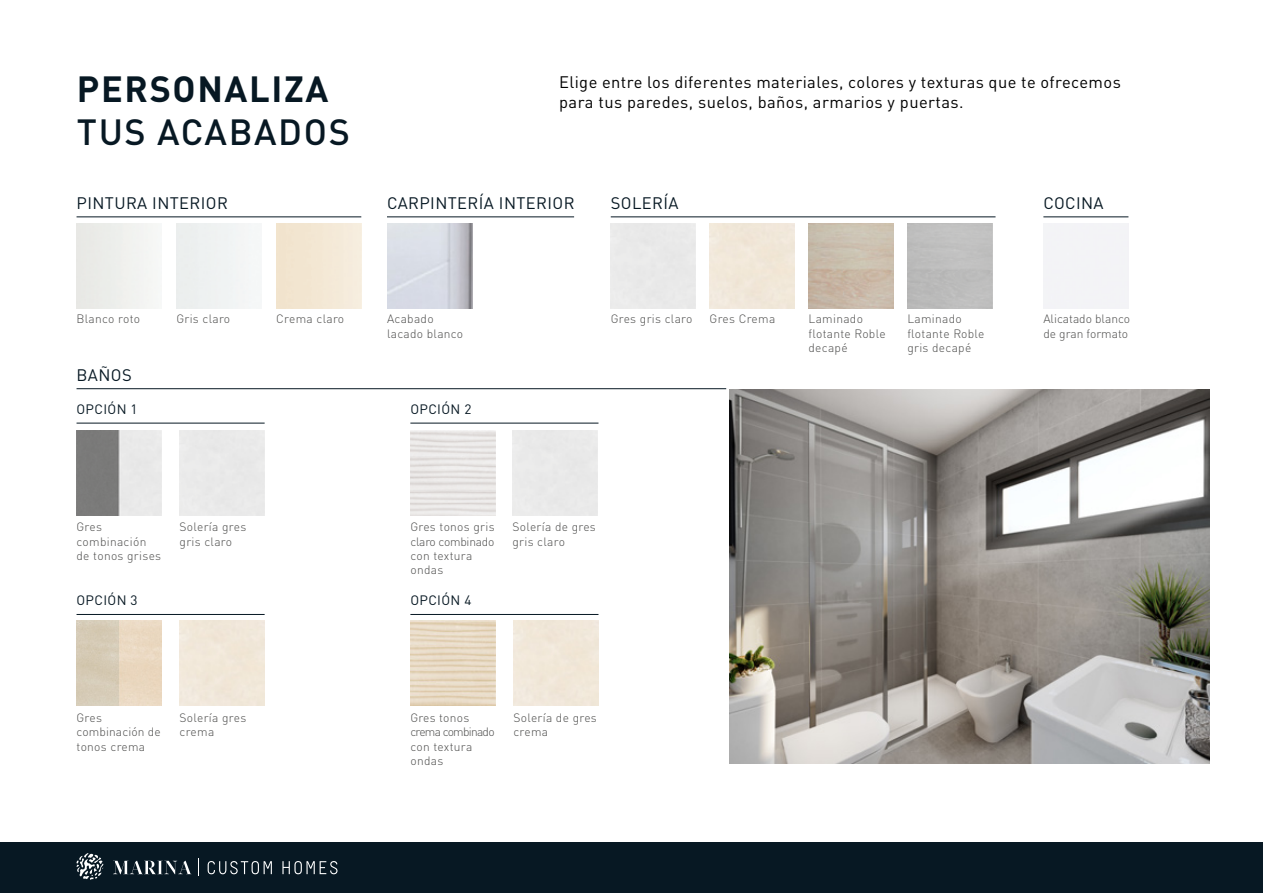
<style>
.page{position:relative;width:1263px;height:893px;background:#fff}
.page>*{position:absolute;margin:0;border:0;box-sizing:border-box;transform-origin:0 0}
.t1{font:700 36px "DIN Pro";letter-spacing:.045em;color:#071823}
.t2{font:500 36px "DIN Pro";letter-spacing:.045em;color:#071823}
.t3{font:16.5px "DIN Pro";letter-spacing:.025em;color:#000}
.t4{font:16.5px "DIN Pro";letter-spacing:.025em;color:#071823}
.t5{font:13.5px "DIN Pro";letter-spacing:.025em;color:#071823}
.t6{font:300 12px/14.4px "DIN Pro";letter-spacing:.025em;color:#4a4a49}
.t7{font:300 12px/14.4px "DIN Pro";color:#4a4a49}
</style>
<div class="page">
<img style="left:729px;top:389px;width:481px;height:374px">
<img style="left:387px;top:223px;width:85px;height:85px">
<img style="left:77px;top:431px;width:85px;height:85px">
<hr style="left:77px;top:216px;width:284px;height:1px;background:#071823">
<hr style="left:387px;top:216px;width:187px;height:1px;background:#071823">
<hr style="left:611px;top:216px;width:384px;height:1px;background:#071823">
<hr style="left:77px;top:388px;width:649px;height:1px;background:#071823">
<hr style="left:77px;top:423px;width:188px;height:1px;background:#071823">
<hr style="left:410px;top:423px;width:188px;height:1px;background:#071823">
<hr style="left:77px;top:614px;width:188px;height:1px;background:#071823">
<hr style="left:410px;top:614px;width:188px;height:1px;background:#071823">
<hr style="left:1043px;top:216px;width:85px;height:1px;background:#071823">
<img style="left:77px;top:621px;width:85px;height:85px">
<div style="left:0;top:842px;width:1263px;height:51px;background:#071823"></div>
<svg style="left:113px;top:861px;width:78px;height:13px"></svg>
<svg style="left:208px;top:861px;width:64px;height:13px"></svg>
<svg style="left:282px;top:861px;width:55px;height:13px"></svg>
<svg style="left:77px;top:853px;width:26px;height:27px"></svg>
<h1 class="t1" style="left:77px;top:59px;width:253px">PERSONALIZA</h1>
<h1 class="t2" style="left:77px;top:103px;width:274px">TUS ACABADOS</h1>
<h2 class="t3" style="left:559px;top:69px;width:563px">Elige entre los diferentes materiales, colores y texturas que te ofrecemos</h2>
<h2 class="t3" style="left:559px;top:89px;width:406px">para tus paredes, suelos, baños, armarios y puertas.</h2>
<h2 class="t4" style="left:77px;top:191px;width:153px">PINTURA INTERIOR</h2>
<h2 class="t4" style="left:387px;top:191px;width:189px">CARPINTERÍA INTERIOR</h2>
<h2 class="t4" style="left:611px;top:191px;width:69px">SOLERÍA</h2>
<p class="t6" style="left:77px;top:311px;width:65px">Blanco roto</p>
<p class="t6" style="left:176px;top:311px;width:55px">Gris claro</p>
<p class="t6" style="left:387px;top:311px;width:78px">Acabado lacado blanco</p>
<p class="t6" style="left:276px;top:311px;width:69px">Crema claro</p>
<p class="t6" style="left:611px;top:311px;width:83px">Gres gris claro</p>
<p class="t6" style="left:710px;top:311px;width:67px">Gres Crema</p>
<h2 class="t4" style="left:77px;top:362px;width:57px">BAÑOS</h2>
<p class="t5" style="left:77px;top:398px;width:63px">OPCIÓN 1</p>
<p class="t5" style="left:410px;top:398px;width:63px">OPCIÓN 2</p>
<p class="t6" style="left:808px;top:311px;width:79px">Laminado flotante Roble decapé</p>
<p class="t6" style="left:907px;top:311px;width:79px">Laminado flotante Roble gris decapé</p>
<p class="t6" style="left:180px;top:519px;width:68px">Solería gres gris claro</p>
<p class="t6" style="left:77px;top:519px;width:86px">Gres combinación de tonos grises</p>
<p class="t6" style="left:512px;top:519px;width:85px">Solería de gres gris claro</p>
<p class="t6" style="left:410px;top:519px;width:86px">Gres tonos gris claro combinado con textura ondas</p>
<p class="t5" style="left:77px;top:589px;width:63px">OPCIÓN 3</p>
<p class="t5" style="left:410px;top:589px;width:63px">OPCIÓN 4</p>
<p class="t6" style="left:77px;top:709px;width:86px">Gres combinación de tonos crema</p>
<p class="t6" style="left:180px;top:709px;width:68px">Solería gres crema</p>
<p class="t6" style="left:410px;top:709px;width:86px">Gres tonos crema combinado con textura ondas</p>
<p class="t6" style="left:513px;top:709px;width:85px">Solería de gres crema</p>
<h2 class="t4" style="left:1043px;top:191px;width:62px">COCINA</h2>
<p class="t7" style="left:1043px;top:311px;width:88px">Alicatado blanco de gran formato</p>
</div>
